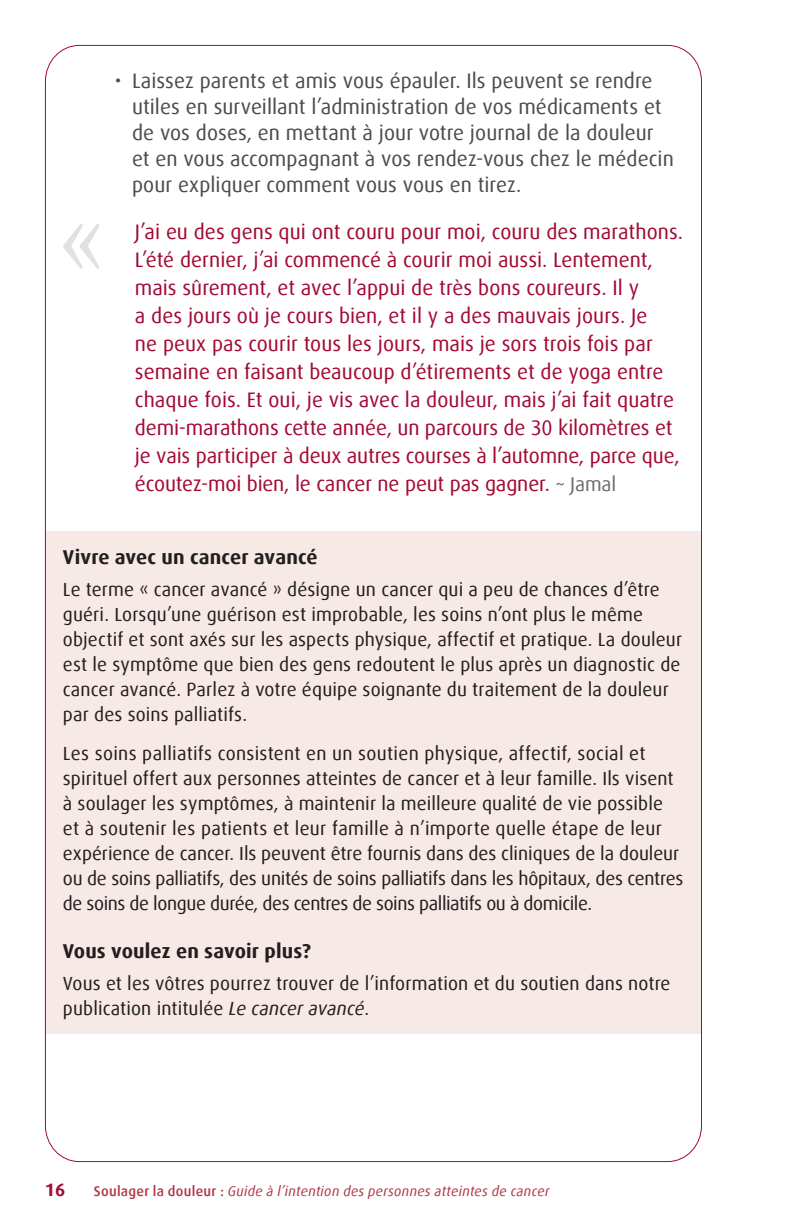
<style>
.page{position:relative;width:792px;height:1224px;background:#fff}
.page>*{position:absolute;margin:0;border:0;box-sizing:border-box;transform-origin:0 0}
.t1{font:21px/28px "Dax Offc";color:#a30a34}
.t2{font:21px/26px "Dax Offc";letter-spacing:.005em;color:#4b4c4d}
.t3{font:700 20px "Dax Offc";letter-spacing:.01em;color:#231f20}
.t4{font:19px/25px "Dax Offc";letter-spacing:.005em;color:#231f20}
.t5{font:700 18px "Dax Offc";color:#a30a34}
.t6{font:italic 14px "Dax Offc";letter-spacing:.02em;color:#af3847}
.s1{font-size:20px;color:#6c6d70}
.s2{font-style:italic}
.s3{font-weight:500;font-style:normal}
</style>
<div class="page">
<svg style="left:63px;top:224px;width:37px;height:45px"></svg>
<p class="t2" style="left:132px;top:68px;width:543px;text-indent:-17px">• Laissez parents et amis vous épauler. Ils peuvent se rendre utiles en surveillant l’administration de vos médicaments et de vos doses, en mettant à jour votre journal de la douleur et en vous accompagnant à vos rendez-vous chez le médecin pour expliquer comment vous vous en tirez.</p>
<p class="t1" style="left:135px;top:218px;width:550px">J’ai eu des gens qui ont couru pour moi, couru des marathons.<br>L’été dernier, j’ai commencé à courir moi aussi. Lentement, mais sûrement, et avec l’appui de très bons coureurs. Il y<br>a des jours où je cours bien, et il y a des mauvais jours. Je<br>ne peux pas courir tous les jours, mais je sors trois fois par semaine en faisant beaucoup d’étirements et de yoga entre chaque fois. Et oui, je vis avec la douleur, mais j’ai fait quatre demi-marathons cette année, un parcours de 30 kilomètres et je vais participer à deux autres courses à l’automne, parce que, écoutez-moi bien, le cancer ne peut pas gagner. <span class="s1">~ Jamal</span></p>
<p class="t3" style="left:63px;top:544px;width:256px">Vivre avec un cancer avancé</p>
<p class="t4" style="left:63px;top:577px;width:621px">Le terme « cancer avancé » désigne un cancer qui a peu de chances d’être guéri. Lorsqu’une guérison est improbable, les soins n’ont plus le même objectif et sont axés sur les aspects physique, affectif et pratique. La douleur est le symptôme que bien des gens redoutent le plus après un diagnostic de cancer avancé. Parlez à votre équipe soignante du traitement de la douleur par des soins palliatifs.</p>
<p class="t4" style="left:63px;top:742px;width:622px">Les soins palliatifs consistent en un soutien physique, affectif, social et spirituel offert aux personnes atteintes de cancer et à leur famille. Ils visent à soulager les symptômes, à maintenir la meilleure qualité de vie possible et à soutenir les patients et leur famille à n’importe quelle étape de leur expérience de cancer. Ils peuvent être fournis dans des cliniques de la douleur ou de soins palliatifs, des unités de soins palliatifs dans les hôpitaux, des centres de soins de longue durée, des centres de soins palliatifs ou à domicile.</p>
<p class="t3" style="left:63px;top:938px;width:249px">Vous voulez en savoir plus?</p>
<p class="t4" style="left:63px;top:971px;width:609px">Vous et les vôtres pourrez trouver de l’information et du soutien dans notre publication intitulée <span class="s2">Le cancer avancé</span>.</p>
<p class="t5" style="left:45px;top:1178px;width:22px">16</p>
<p class="t6" style="left:94px;top:1182px;width:457px"><span class="s3">Soulager la douleur :</span> Guide à l’intention des personnes atteintes de cancer</p>
</div>
